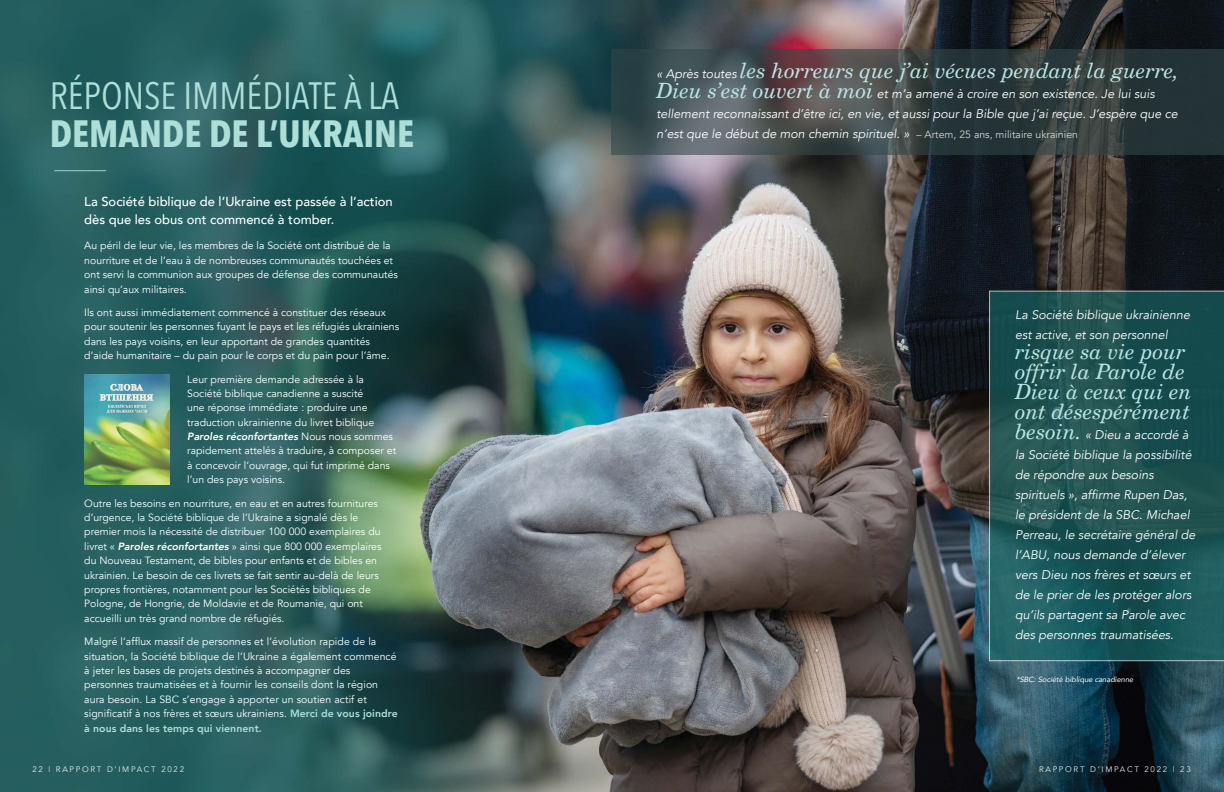
<style>
.page{position:relative;width:1224px;height:792px;background:#fff}
.page>*{position:absolute;margin:0;border:0;box-sizing:border-box;transform-origin:0 0}
.t1{font:38px "Avenir Next Condensed";color:#aeded8}
.t2{font:700 38px "Avenir Next Condensed";color:#aeded8}
.t3{font:italic 21px/20px "New Century Schlbk LT";color:#bce4e5}
.t4{font:500 13px/18px "Avenir";color:#fff}
.t5{font:italic 12.5px/20px "Avenir";color:#fff}
.t6{font:10.5px/14.4px "Avenir";color:#fff}
.t7{font:8px "Avenir";letter-spacing:.21em;color:#fff}
.t8{font:italic 7.5px "Avenir";color:#fff}
.s1{font-weight:800;font-style:italic}
.s2{font-weight:800;color:#aeded8}
.s3{font-family:"Avenir";font-size:12.5px;color:#fff}
.s4{font-family:"New Century Schlbk LT";font-size:21px;color:#bce4e5}
.s5{font-style:normal;font-size:10.5px;color:#cfd3d3}
</style>
<div class="page">
<img style="left:0;top:0;width:1224px;height:792px">
<hr style="left:54px;top:170px;width:52px;height:1px;background:#9cd4d0">
<svg style="left:612px;top:49px;width:612px;height:105px;background:#3b4547"></svg>
<img style="left:84px;top:375px;width:85px;height:110px">
<svg style="left:989px;top:291px;width:235px;height:370px;background:#1e5454"></svg>
<h1 class="t1" style="left:50px;top:63px;width:351px">RÉPONSE IMMÉDIATE À LA</h1>
<h1 class="t2" style="left:50px;top:110px;width:366px">DEMANDE DE L’UKRAINE</h1>
<p class="t4" style="left:84px;top:192px;width:310px">La Société biblique de l’Ukraine est passée à l’action dès que les obus ont commencé à tomber.</p>
<p class="t6" style="left:84px;top:239px;width:315px">Au péril de leur vie, les membres de la Société ont distribué de la nourriture et de l’eau à de nombreuses communautés touchées et ont servi la communion aux groupes de défense des communautés ainsi qu’aux militaires.</p>
<p class="t6" style="left:84px;top:305px;width:316px">Ils ont aussi immédiatement commencé à constituer des réseaux pour soutenir les personnes fuyant le pays et les réfugiés ukrainiens dans les pays voisins, en leur apportant de grandes quantités d’aide humanitaire – du pain pour le corps et du pain pour l’âme.</p>
<p class="t6" style="left:187px;top:372px;width:210px">Leur première demande adressée à la Société biblique canadienne a suscité<br>une réponse immédiate : produire une traduction ukrainienne du livret biblique <span class="s1">Paroles réconfortantes</span> Nous nous sommes rapidement attelés à traduire, à composer et à concevoir l’ouvrage, qui fut imprimé dans l’un des pays voisins.</p>
<p class="t6" style="left:84px;top:496px;width:299px">Outre les besoins en nourriture, en eau et en autres fournitures d’urgence, la Société biblique de l’Ukraine a signalé dès le premier mois la nécessité de distribuer 100 000 exemplaires du livret « <span class="s1">Paroles réconfortantes</span> » ainsi que 800 000 exemplaires du Nouveau Testament, de bibles pour enfants et de bibles en ukrainien. Le besoin de ces livrets se fait sentir au-delà de leurs propres frontières, notamment pour les Sociétés bibliques de Pologne, de Hongrie, de Moldavie et de Roumanie, qui ont accueilli un très grand nombre de réfugiés.</p>
<p class="t6" style="left:84px;top:635px;width:315px">Malgré l’afflux massif de personnes et l’évolution rapide de la situation, la Société biblique de l’Ukraine a également commencé à jeter les bases de projets destinés à accompagner des personnes traumatisées et à fournir les conseils dont la région aura besoin. La SBC s’engage à apporter un soutien actif et significatif à nos frères et sœurs ukrainiens. <span class="s2">Merci de vous joindre à nous dans les temps qui viennent.</span></p>
<h2 class="t3" style="left:656px;top:61px;width:524px"><span class="s3">« Après toutes</span> les horreurs que j’ai vécues pendant la guerre,</h2>
<p class="t5" style="left:656px;top:84px;width:523px"><span class="s4">Dieu s’est ouvert à moi</span> et m’a amené à croire en son existence. Je lui suis tellement reconnaissant d’être ici, en vie, et aussi pour la Bible que j’ai reçue. J’espère que ce n’est que le début de mon chemin spirituel. » <span class="s5">– Artem, 25 ans, militaire ukrainien</span></p>
<p class="t5" style="left:1015px;top:305px;width:176px">La Société biblique ukrainienne est active, et son personnel</p>
<h2 class="t3" style="left:1015px;top:342px;width:178px">risque sa vie pour offrir la Parole de<br>Dieu à ceux qui en ont désespérément</h2>
<p class="t5" style="left:1015px;top:425px;width:182px"><span class="s4">besoin.</span> « Dieu a accordé à la Société biblique la possibilité de répondre aux besoins spirituels », affirme Rupen Das, le président de la SBC. Michael<br>Perreau, le secrétaire général de l’ABU, nous demande d’élever vers Dieu nos frères et sœurs et de le prier de les protéger alors qu’ils partagent sa Parole avec des personnes traumatisées.</p>
<p class="t8" style="left:1016px;top:675px;width:118px">*SBC: Société biblique canadienne</p>
<p class="t7" style="left:32px;top:765px;width:153px">22 | RAPPORT D’IMPACT 2022</p>
<p class="t7" style="left:1039px;top:765px;width:153px">RAPPORT D’IMPACT 2022 | 23</p>
</div>
